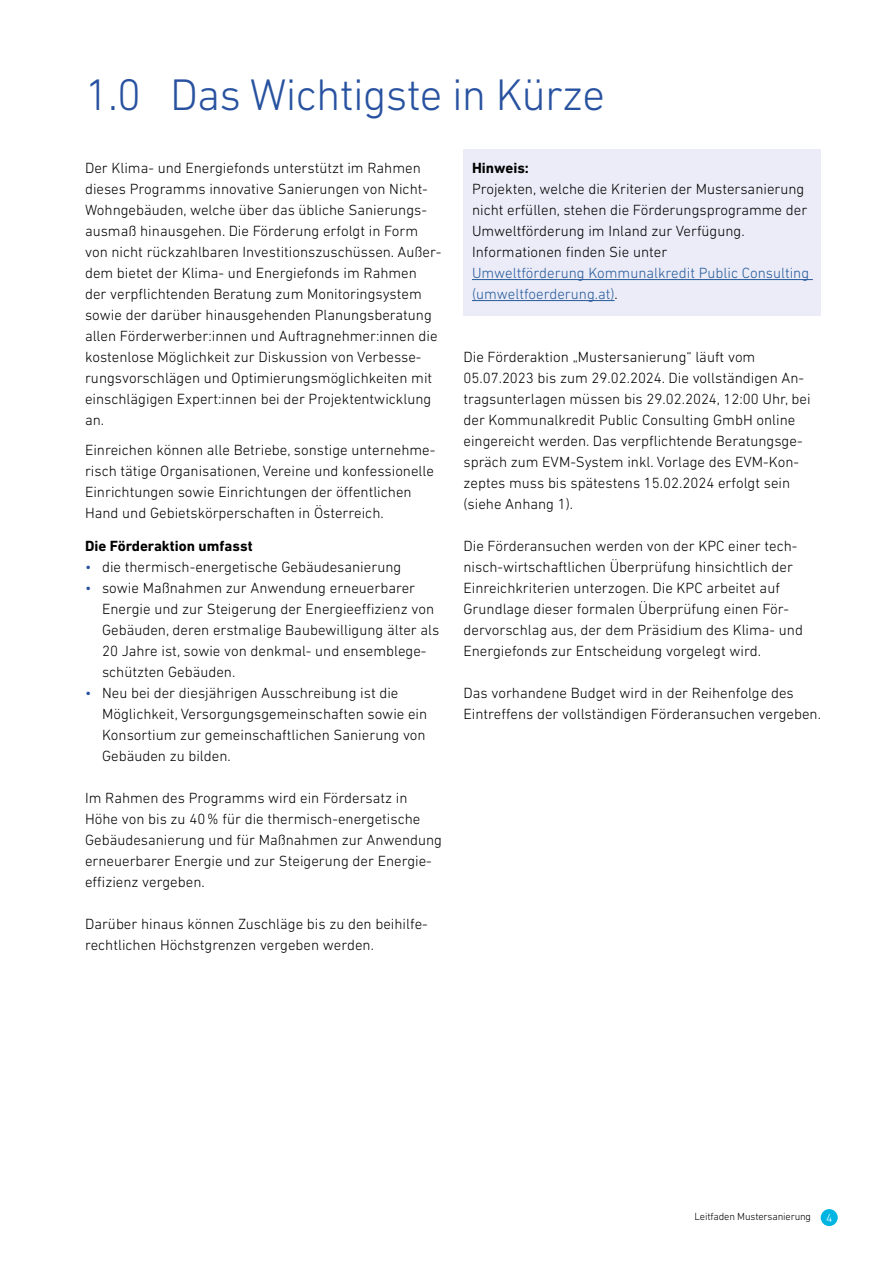
<style>
.page{position:relative;width:893px;height:1263px;background:#fff}
.page>*{position:absolute;margin:0;border:0;box-sizing:border-box;transform-origin:0 0}
.t1{font:300 45px "DIN Next LT Pro";letter-spacing:-.015em;color:#2852a0}
.Fliess{font:300 15px/21px "DIN Next LT Pro";color:#000}
.Fliess_Kasten{font:300 15px/21px "DIN Next LT Pro";color:#000}
.Fliess-2{font:700 15px "DIN Next LT Pro";color:#000}
.t2{font:300 10.5px "DIN Next LT Pro";letter-spacing:-.015em;color:#000}
.s1{color:#2852a0}
.s2{font-weight:700}
.s3{color:#275b9b}
.s4{font-size:12px;color:#fff}
</style>
<div class="page">
<div style="left:821px;top:1209px;width:17px;height:17px;background:#00b5e2;border-radius:50%"></div>
<div style="left:463px;top:149px;width:358px;height:167px;background:#ebecf7"></div>
<hr style="left:472px;top:279px;width:341px;height:1px;background:#275b9b">
<hr style="left:472px;top:300px;width:143px;height:1px;background:#275b9b">
<p class="t1" style="left:85px;top:69px;width:522px">1.0 Das Wichtigste in Kürze</p>
<p class="Fliess" style="left:85px;top:157px;width:358px">Der Klima- und Energiefonds unterstützt im Rahmen dieses Programms innovative Sanierungen von Nicht-Wohngebäuden, welche über das übliche Sanierungs&shy;ausmaß hinausgehen. Die Förderung erfolgt in Form von nicht rückzahlbaren Investitionszuschüssen. Außer&shy;dem bietet der Klima- und Energiefonds im Rahmen der verpflichtenden Beratung zum Monitoringsystem sowie der darüber hinausgehenden Planungsberatung allen Förderwerber:innen und Auftragnehmer:innen die kostenlose Möglichkeit zur Diskussion von Verbesse&shy;rungsvorschlägen und Optimierungsmöglichkeiten mit einschlägigen Expert:innen bei der Projektentwicklung an.</p>
<p class="Fliess" style="left:85px;top:439px;width:352px">Einreichen können alle Betriebe, sonstige unternehme&shy;risch tätige Organisationen, Vereine und konfessionelle Einrichtungen sowie Einrichtungen der öffentlichen Hand und Gebietskörperschaften in Österreich.</p>
<p class="Fliess-2" style="left:85px;top:537px;width:169px">Die Förderaktion umfasst</p>
<p class="Fliess" style="left:85px;top:556px;width:318px"><span class="s1">•</span> die thermisch-energetische Gebäudesanierung</p>
<p class="Fliess" style="left:102px;top:577px;width:339px;text-indent:-17px"><span class="s1">•</span> sowie Maßnahmen zur Anwendung erneuerbarer Energie und zur Steigerung der Energieeffizienz von Gebäuden, deren erstmalige Baubewilligung älter als 20 Jahre ist, sowie von denkmal- und ensemblege&shy;schützten Gebäuden.</p>
<p class="Fliess" style="left:102px;top:682px;width:327px;text-indent:-17px"><span class="s1">•</span> Neu bei der diesjährigen Ausschreibung ist die Möglichkeit, Versorgungsgemeinschaften sowie ein Konsortium zur gemeinschaftlichen Sanierung von Gebäuden zu bilden.</p>
<p class="Fliess" style="left:85px;top:787px;width:359px">Im Rahmen des Programms wird ein Fördersatz in Höhe von bis zu 40% für die thermisch-energetische Gebäudesanierung und für Maßnahmen zur Anwendung erneuerbarer Energie und zur Steigerung der Energie&shy;effizienz vergeben.</p>
<p class="Fliess" style="left:85px;top:913px;width:344px">Darüber hinaus können Zuschläge bis zu den beihilfe&shy;rechtlichen Höchstgrenzen vergeben werden.</p>
<p class="Fliess_Kasten" style="left:472px;top:157px;width:339px"><span class="s2">Hinweis:<br></span>Projekten, welche die Kriterien der Mustersanierung nicht erfüllen, stehen die Förderungsprogramme der Umweltförderung im Inland zur Verfügung.<br>Informationen finden Sie unter<br><span class="s3">Umweltförderung Kommunalkredit Public Consulting (umweltfoerderung.at)</span>.</p>
<p class="Fliess" style="left:463px;top:346px;width:349px">Die Förderaktion „Mustersanierung“ läuft vom 05.07.2023 bis zum 29.02.2024. Die vollständigen An&shy;tragsunterlagen müssen bis 29.02.2024, 12:00 Uhr, bei der Kommunalkredit Public Consulting GmbH online eingereicht werden. Das verpflichtende Beratungsge&shy;spräch zum EVM-System inkl. Vorlage des EVM-Kon&shy;zeptes muss bis spätestens 15.02.2024 erfolgt sein (siehe Anhang 1).</p>
<p class="Fliess" style="left:463px;top:535px;width:341px">Die Förderansuchen werden von der KPC einer tech&shy;nisch-wirtschaftlichen Überprüfung hinsichtlich der Einreichkriterien unterzogen. Die KPC arbeitet auf Grundlage dieser formalen Überprüfung einen För&shy;dervorschlag aus, der dem Präsidium des Klima- und Energiefonds zur Entscheidung vorgelegt wird.</p>
<p class="Fliess" style="left:463px;top:682px;width:359px">Das vorhandene Budget wird in der Reihenfolge des<br>Eintreffens der vollständigen Förderansuchen vergeben.</p>
<p class="t2" style="left:694px;top:1211px;width:139px">Leitfaden Mustersanierung <span class="s4">4</span></p>
</div>
